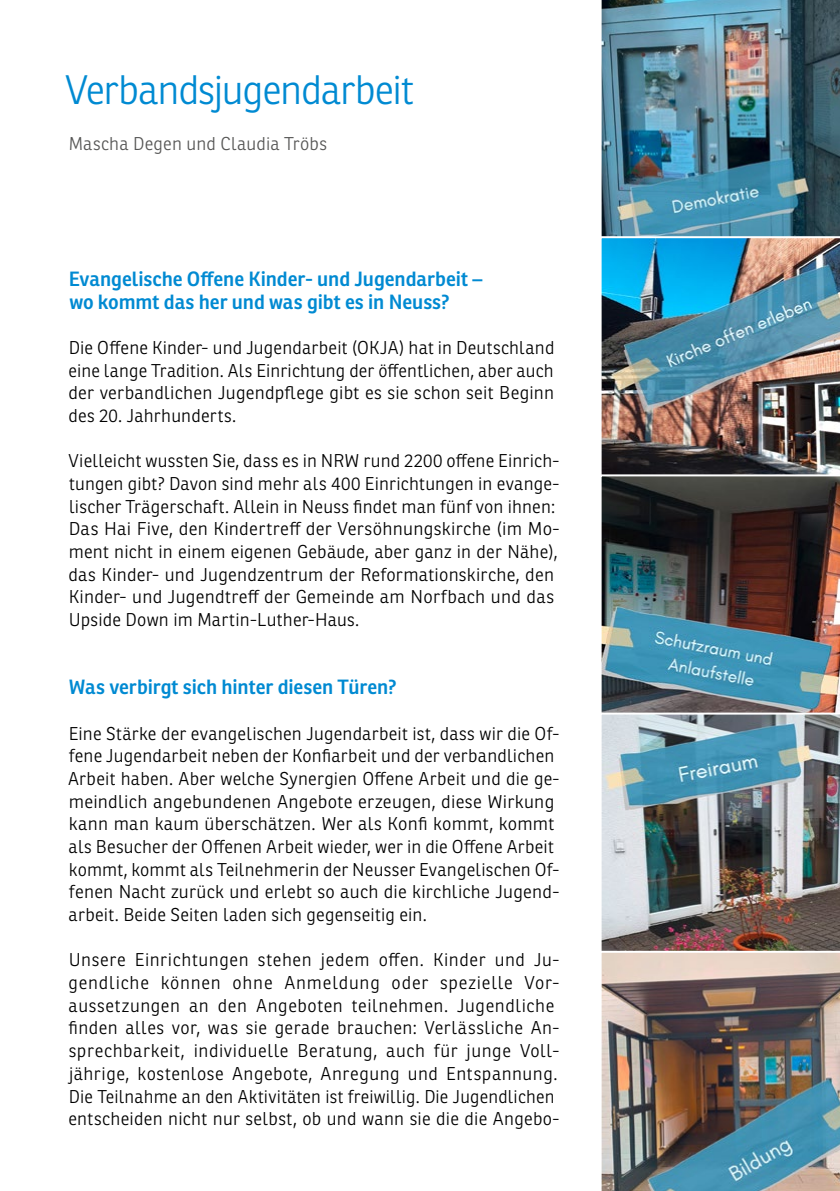
<style>
.page{position:relative;width:840px;height:1191px;background:#fff}
.page>*{position:absolute;margin:0;border:0;box-sizing:border-box;transform-origin:0 0}
.t1{font:300 40px "Ronnia";letter-spacing:-.03em;color:#008ad2}
.t2{font:600 20px/22.6px "Ronnia";letter-spacing:-.005em;color:#008ad2}
.t3{font:300 18px/22.6px "Ronnia";letter-spacing:.015em;color:#000}
.t4{font:300 18px "Ronnia";letter-spacing:.015em;color:#565655}
</style>
<div class="page">
<img style="left:601px;top:0;width:238px;height:235px">
<img style="left:601px;top:235px;width:238px;height:238px">
<img style="left:601px;top:473px;width:238px;height:238px">
<img style="left:601px;top:711px;width:238px;height:238px">
<img style="left:601px;top:949px;width:238px;height:242px">
<h1 class="t1" style="left:65px;top:66px;width:350px">Verbandsjugendarbeit</h1>
<p class="t4" style="left:69px;top:132px;width:259px">Mascha Degen und Claudia Tröbs</p>
<p class="t2" style="left:69px;top:267px;width:415px">Evangelische Offene Kinder- und Jugendarbeit – wo kommt das her und was gibt es in Neuss?</p>
<p class="t3" style="left:68px;top:336px;width:487px;text-align:justify">Die Offene Kinder- und Jugendarbeit (OKJA) hat in Deutschland eine lange Tradition. Als Einrichtung der öffentlichen, aber auch der verbandlichen Jugendpflege gibt es sie schon seit Beginn des 20. Jahrhunderts.</p>
<p class="t3" style="left:68px;top:449px;width:492px">Vielleicht wussten Sie, dass es in NRW rund 2200 offene Einrich&shy;tungen gibt? Davon sind mehr als 400 Einrichtungen in evange&shy;lischer Trägerschaft. Allein in Neuss findet man fünf von ihnen:<br>Das Hai Five, den Kindertreff der Versöhnungskirche (im Mo&shy;ment nicht in einem eigenen Gebäude, aber ganz in der Nähe), das Kinder- und Jugendzentrum der Reformationskirche, den Kinder- und Jugendtreff der Gemeinde am Norfbach und das Upside Down im Martin-Luther-Haus.</p>
<p class="t2" style="left:69px;top:675px;width:329px">Was verbirgt sich hinter diesen Türen?</p>
<p class="t3" style="left:68px;top:722px;width:493px">Eine Stärke der evangelischen Jugendarbeit ist, dass wir die Of&shy;fene Jugendarbeit neben der Konfiarbeit und der verbandlichen Arbeit haben. Aber welche Synergien Offene Arbeit und die ge&shy;meindlich angebundenen Angebote erzeugen, diese Wirkung kann man kaum überschätzen. Wer als Konfi kommt, kommt als Besucher der Offenen Arbeit wieder, wer in die Offene Arbeit kommt, kommt als Teilnehmerin der Neusser Evangelischen Of&shy;fenen Nacht zurück und erlebt so auch die kirchliche Jugend&shy;arbeit. Beide Seiten laden sich gegenseitig ein.</p>
<p class="t3" style="left:68px;top:948px;width:492px">Unsere Einrichtungen stehen jedem offen. Kinder und Ju&shy;gendliche können ohne Anmeldung oder spezielle Vor&shy;aussetzungen an den Angeboten teilnehmen. Jugendliche finden alles vor, was sie gerade brauchen: Verlässliche An&shy;sprechbarkeit, individuelle Beratung, auch für junge Voll&shy;jährige, kostenlose Angebote, Anregung und Entspannung.<br>Die Teilnahme an den Aktivitäten ist freiwillig. Die Jugendlichen entscheiden nicht nur selbst, ob und wann sie die die Angebo-</p>
</div>
